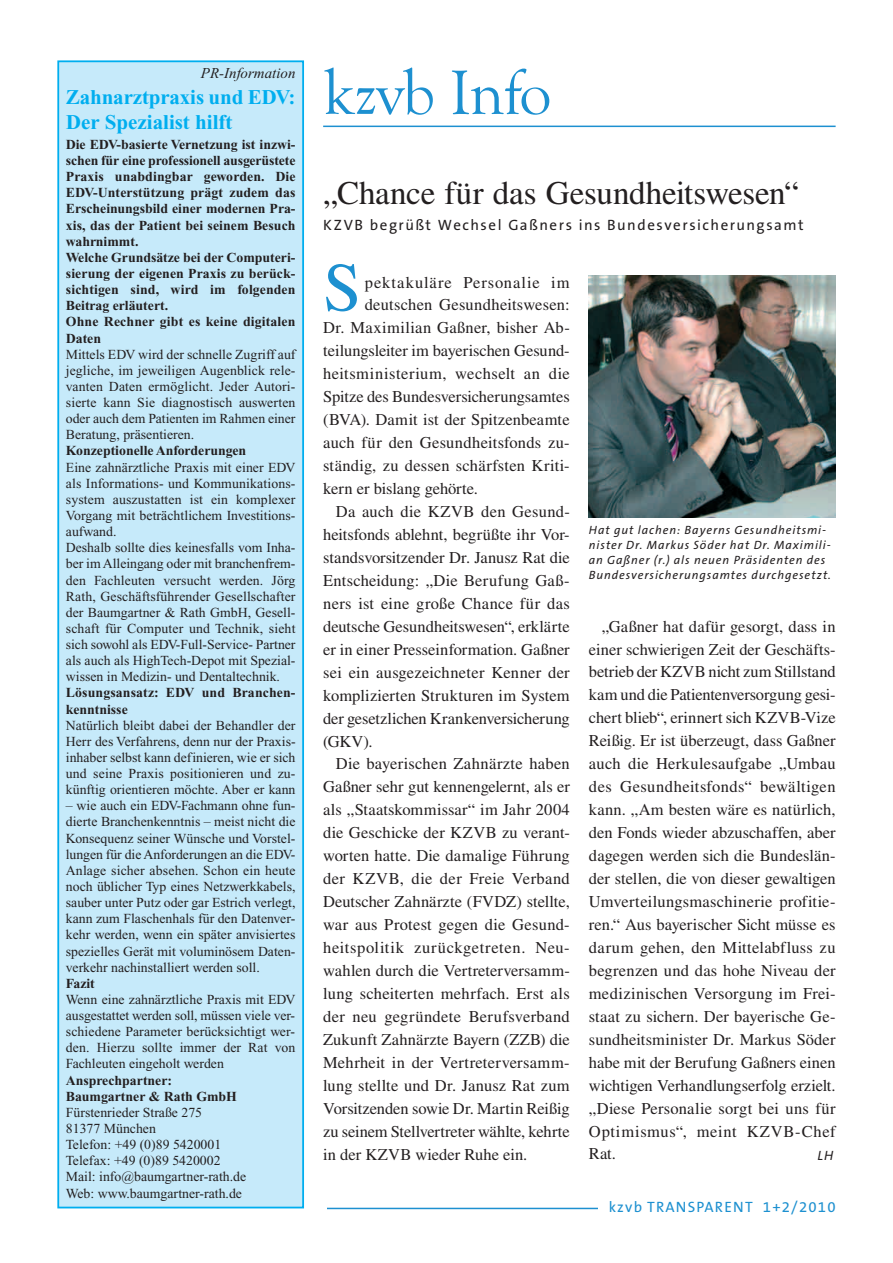
<style>
.page{position:relative;width:893px;height:1263px;background:#fff}
.page>*{position:absolute;margin:0;border:0;box-sizing:border-box;transform-origin:0 0}
.t1{font:68.7px "Times LT";color:#1d90d0}
.t2{font:64.5px "Goudy Old Style T";letter-spacing:-.02em;color:#1d90d0}
.t3{font:33px "Times LT";letter-spacing:-.01em;color:#231f20}
.t4{font:700 21px/25px "Times New Roman";letter-spacing:-.005em;color:#00aeef}
.t5{font:16.5px/23px "Times LT";letter-spacing:.01em;color:#231f20;text-align:justify}
.t6{font:16.5px "Times LT";letter-spacing:-.01em;color:#231f20}
.t7{font:16.5px "Times LT";letter-spacing:.035em;color:#231f20}
.t8{font:16.5px "Times LT";letter-spacing:.03em;color:#231f20}
.t9{font:16.5px "Times LT";letter-spacing:.06em;color:#231f20}
.t10{font:15px "The Sans B5 Plain";letter-spacing:.1em;color:#231f20}
.t11{font:15px "The Sans B5 Plain";letter-spacing:.08em;color:#1d90d0}
.t12{font:italic 15px "Times New Roman";color:#231f20}
.t13{font:13.8px/16.2px "Times New Roman";color:#231f20;text-align:justify}
.t14{font:700 13.8px/16.2px "Times New Roman";color:#231f20}
.t15{font:italic 13.5px "The Sans B5 Plain";color:#231f20}
.t16{font:italic 12px/15px "The Sans B5 Plain";letter-spacing:.075em;color:#231f20}
</style>
<div class="page">
<hr style="left:85px;top:1208px;width:513px;height:1px;background:#1d90d0">
<hr style="left:323px;top:126px;width:512px;height:1px;background:#1d90d0">
<div style="left:42px;top:1194px;width:285px;height:34px;background:#fff"></div>
<img style="left:589px;top:275px;width:246px;height:243px">
<div style="left:59px;top:62px;width:243px;height:1145px;background:#c6eafa"></div>
<div style="left:57px;top:60px;width:247px;height:1148px;border:2px solid #00aeef"></div>
<p class="t12" style="left:201px;top:67px;width:96px">PR-Information</p>
<p class="t4" style="left:66px;top:86px;width:231px">Zahnarztpraxis und EDV:<br>Der Spezialist hilft</p>
<p class="t14" style="left:66px;top:138px;width:231px">Die EDV-basierte Vernetzung ist inzwi&shy;schen für eine professionell ausgerüstete<br>Praxis unabdingbar geworden. Die<br>EDV-Unterstützung prägt zudem das<br>Erscheinungsbild einer modernen Pra&shy;xis, das der Patient bei seinem Besuch wahrnimmt.<br>Welche Grundsätze bei der Computeri&shy;sierung der eigenen Praxis zu berück&shy;sichtigen sind, wird im folgenden<br>Beitrag erläutert.<br>Ohne Rechner gibt es keine digitalen<br>Daten</p>
<p class="t13" style="left:66px;top:347px;width:231px">Mittels EDV wird der schnelle Zugriff auf jegliche, im jeweiligen Augenblick rele&shy;vanten Daten ermöglicht. Jeder Autori&shy;sierte kann Sie diagnostisch auswerten oder auch dem Patienten im Rahmen einer Beratung, präsentieren.</p>
<p class="t14" style="left:66px;top:444px;width:182px">Konzeptionelle Anforderungen</p>
<p class="t13" style="left:66px;top:460px;width:231px;text-align:left">Eine zahnärztliche Praxis mit einer EDV als Informations- und Kommunikations&shy;system auszustatten ist ein komplexer Vorgang mit beträchtlichem Investitions&shy;aufwand.<br>Deshalb sollte dies keinesfalls vom Inha&shy;ber im Alleingang oder mit branchenfrem&shy;den Fachleuten versucht werden. Jörg Rath, Geschäftsführender Gesellschafter der Baumgartner &amp; Rath GmbH, Gesell&shy;schaft für Computer und Technik, sieht sich sowohl als EDV-Full-Service- Partner als auch als HighTech-Depot mit Spezial&shy;wissen in Medizin- und Dentaltechnik.</p>
<p class="t14" style="left:66px;top:686px;width:231px">Lösungsansatz: EDV und Branchen&shy;kenntnisse</p>
<p class="t13" style="left:66px;top:718px;width:231px">Natürlich bleibt dabei der Behandler der Herr des Verfahrens, denn nur der Praxis&shy;inhaber selbst kann definieren, wie er sich und seine Praxis positionieren und zu&shy;künftig orientieren möchte. Aber er kann</p>
<p class="t13" style="left:66px;top:799px;width:231px">– wie auch ein EDV-Fachmann ohne fun&shy;dierte Branchenkenntnis – meist nicht die Konsequenz seiner Wünsche und Vorstel&shy;lungen für die Anforderungen an die EDV-Anlage sicher absehen. Schon ein heute noch üblicher Typ eines Netzwerkkabels, sauber unter Putz oder gar Estrich verlegt, kann zum Flaschenhals für den Datenver&shy;kehr werden, wenn ein später anvisiertes spezielles Gerät mit voluminösem Daten&shy;verkehr nachinstalliert werden soll.</p>
<p class="t14" style="left:66px;top:977px;width:31px">Fazit</p>
<p class="t13" style="left:66px;top:993px;width:231px">Wenn eine zahnärztliche Praxis mit EDV ausgestattet werden soll, müssen viele ver&shy;schiedene Parameter berücksichtigt wer&shy;den. Hierzu sollte immer der Rat von Fachleuten eingeholt werden</p>
<p class="t14" style="left:66px;top:1073px;width:173px">Ansprechpartner:<br>Baumgartner &amp; Rath GmbH</p>
<p class="t13" style="left:66px;top:1105px;width:182px;text-align:left">Fürstenrieder Straße 275<br>81377 München<br>Telefon: +49 (0)89 5420001<br>Telefax: +49 (0)89 5420002<br>Mail: info@baumgartner-rath.de<br>Web: www.baumgartner-rath.de</p>
<h2 class="t2" style="left:323px;top:56px;width:230px">kzvb Info</h2>
<h3 class="t3" style="left:323px;top:181px;width:477px">„Chance für das Gesundheitswesen“</h3>
<p class="t10" style="left:323px;top:217px;width:482px">KZVB begrüßt Wechsel Gaßners ins Bundesversicherungsamt</p>
<h1 class="t1" style="left:323px;top:262px;width:40px">S</h1>
<p class="t9" style="left:365px;top:276px;width:206px">pektakuläre Personalie im</p>
<p class="t5" style="left:365px;top:295px;width:206px">deutschen Gesundheitswesen:</p>
<p class="t5" style="left:323px;top:318px;width:248px">Dr. Maximilian Gaßner, bisher Ab-</p>
<p class="t5" style="left:323px;top:341px;width:248px">teilungsleiter im bayerischen Gesund-</p>
<p class="t8" style="left:323px;top:368px;width:248px">heitsministerium, wechselt an die</p>
<p class="t5" style="left:323px;top:387px;width:248px">Spitze des Bundesversicherungsamtes</p>
<p class="t5" style="left:323px;top:410px;width:248px">(BVA). Damit ist der Spitzenbeamte</p>
<p class="t5" style="left:323px;top:433px;width:248px">auch für den Gesundheitsfonds zu-</p>
<p class="t5" style="left:323px;top:456px;width:248px">ständig, zu dessen schärfsten Kriti-</p>
<p class="t5" style="left:323px;top:479px;width:156px">kern er bislang gehörte.</p>
<p class="t5" style="left:336px;top:502px;width:235px">Da auch die KZVB den Gesund-</p>
<p class="t5" style="left:323px;top:525px;width:248px">heitsfonds ablehnt, begrüßte ihr Vor-</p>
<p class="t5" style="left:323px;top:547px;width:248px">standsvorsitzender Dr. Janusz Rat die</p>
<p class="t5" style="left:323px;top:570px;width:248px">Entscheidung: „Die Berufung Gaß-</p>
<p class="t5" style="left:323px;top:593px;width:248px">ners ist eine große Chance für das</p>
<p class="t5" style="left:323px;top:616px;width:248px">deutsche Gesundheitswesen“, erklärte</p>
<p class="t5" style="left:323px;top:639px;width:248px">er in einer Presseinformation. Gaßner</p>
<p class="t5" style="left:323px;top:662px;width:248px">sei ein ausgezeichneter Kenner der</p>
<p class="t5" style="left:323px;top:685px;width:248px">komplizierten Strukturen im System</p>
<p class="t6" style="left:323px;top:712px;width:248px">der gesetzlichen Krankenversicherung</p>
<p class="t5" style="left:323px;top:731px;width:51px">(GKV).</p>
<p class="t5" style="left:336px;top:754px;width:235px">Die bayerischen Zahnärzte haben</p>
<p class="t5" style="left:323px;top:777px;width:248px">Gaßner sehr gut kennengelernt, als er</p>
<p class="t5" style="left:323px;top:800px;width:248px">als „Staatskommissar“ im Jahr 2004</p>
<p class="t5" style="left:323px;top:823px;width:248px">die Geschicke der KZVB zu verant-</p>
<p class="t5" style="left:323px;top:846px;width:248px">worten hatte. Die damalige Führung</p>
<p class="t5" style="left:323px;top:869px;width:248px">der KZVB, die der Freie Verband</p>
<p class="t5" style="left:323px;top:892px;width:248px">Deutscher Zahnärzte (FVDZ) stellte,</p>
<p class="t5" style="left:323px;top:915px;width:248px">war aus Protest gegen die Gesund-</p>
<p class="t7" style="left:323px;top:941px;width:248px">heitspolitik zurückgetreten. Neu-</p>
<p class="t5" style="left:323px;top:961px;width:248px">wahlen durch die Vertreterversamm-</p>
<p class="t5" style="left:323px;top:984px;width:248px">lung scheiterten mehrfach. Erst als</p>
<p class="t5" style="left:323px;top:1007px;width:248px">der neu gegründete Berufsverband</p>
<p class="t5" style="left:323px;top:1029px;width:248px">Zukunft Zahnärzte Bayern (ZZB) die</p>
<p class="t5" style="left:323px;top:1052px;width:248px">Mehrheit in der Vertreterversamm-</p>
<p class="t5" style="left:323px;top:1075px;width:248px">lung stellte und Dr. Janusz Rat zum</p>
<p class="t5" style="left:323px;top:1098px;width:248px">Vorsitzenden sowie Dr. Martin Reißig</p>
<p class="t6" style="left:323px;top:1125px;width:248px">zu seinem Stellvertreter wählte, kehrte</p>
<p class="t5" style="left:323px;top:1144px;width:206px">in der KZVB wieder Ruhe ein.</p>
<p class="t16" style="left:589px;top:523px;width:244px">Hat gut lachen: Bayerns Gesundheitsmi&shy;nister Dr. Markus Söder hat Dr. Maximili&shy;an Gaßner (r.) als neuen Präsidenten des Bundesversicherungsamtes durchgesetzt.</p>
<p class="t5" style="left:589px;top:616px;width:248px;text-indent:13px">„Gaßner hat dafür gesorgt, dass in einer schwierigen Zeit der Geschäfts&shy;betrieb der KZVB nicht zum Stillstand kam und die Patientenversorgung gesi&shy;chert blieb“, erinnert sich KZVB-Vize Reißig. Er ist überzeugt, dass Gaßner auch die Herkulesaufgabe „Umbau des Gesundheitsfonds“ bewältigen kann. „Am besten wäre es natürlich, den Fonds wieder abzuschaffen, aber dagegen werden sich die Bundeslän&shy;der stellen, die von dieser gewaltigen Umverteilungsmaschinerie profitie&shy;ren.“ Aus bayerischer Sicht müsse es darum gehen, den Mittelabfluss zu begrenzen und das hohe Niveau der medizinischen Versorgung im Frei&shy;staat zu sichern. Der bayerische Ge&shy;sundheitsminister Dr. Markus Söder habe mit der Berufung Gaßners einen wichtigen Verhandlungserfolg erzielt. „Diese Personalie sorgt bei uns für Optimismus“, meint KZVB-Chef Rat.</p>
<p class="t15" style="left:817px;top:1149px;width:17px">LH</p>
<p class="t11" style="left:609px;top:1199px;width:228px">kzvb TRANSPARENT 1+2/2010</p>
</div>
